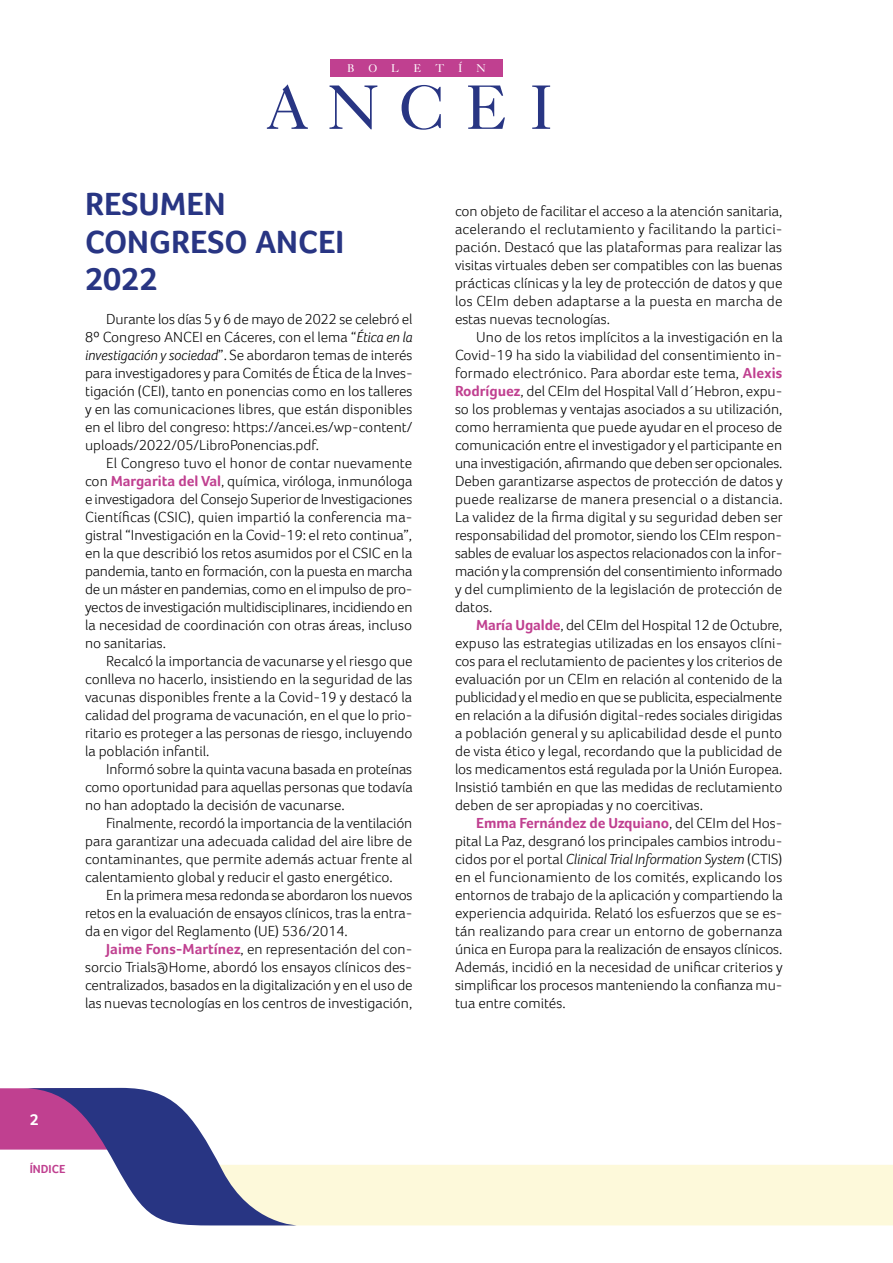
<style>
.page{position:relative;width:893px;height:1263px;background:#fff}
.page>*{position:absolute;margin:0;border:0;box-sizing:border-box;transform-origin:0 0}
.t1{font:62.85px "Caslon 540 LT Std";letter-spacing:.31em;color:#283583}
.t2{font:700 33px/37.5px "Foco Corp";color:#283583}
.t3{font:700 16.2px "Foco Corp";color:#fff}
.t4{font:300 15px/18px "Foco Corp";color:#000;text-align:justify}
.t5{font:700 12px "Foco Corp";color:#c04090}
.t6{font:11.25px "Caslon 540 LT Std";letter-spacing:1.23em;color:#fff}
.s1{font-style:italic}
.s2{font-weight:700;color:#c04090}
</style>
<div class="page">
<div style="left:330px;top:60px;width:173px;height:17px;background:#c04090"></div>
<svg style="left:0;top:1088px;width:893px;height:137px"></svg>
<p class="t6" style="left:347px;top:62px;width:140px">BOLETÍN</p>
<h1 class="t1" style="left:266px;top:69px;width:289px">ANCEI</h1>
<h2 class="t2" style="left:85px;top:185px;width:261px">RESUMEN<br>CONGRESO ANCEI<br>2022</h2>
<p class="t4" style="left:85px;top:310px;width:329px;text-indent:21px">Durante los días 5 y 6 de mayo de 2022 se celebró el 8º Congreso ANCEI en Cáceres, con el lema “<span class="s1">Ética en la investigación y sociedad</span>”. Se abordaron temas de interés para investigadores y para Comités de Ética de la Inves&shy;tigación (CEI), tanto en ponencias como en los talleres y en las comunicaciones libres, que están disponibles en el libro del congreso: https://ancei.es/wp-content/ uploads/2022/05/LibroPonencias.pdf.</p>
<p class="t4" style="left:85px;top:454px;width:329px;text-indent:21px">El Congreso tuvo el honor de contar nuevamente con <span class="s2">Margarita del Val</span>, química, viróloga, inmunóloga e investigadora del Consejo Superior de Investigaciones Científicas (CSIC), quien impartió la conferencia ma&shy;gistral “Investigación en la Covid-19: el reto continua”, en la que describió los retos asumidos por el CSIC en la pandemia, tanto en formación, con la puesta en marcha de un máster en pandemias, como en el impulso de pro&shy;yectos de investigación multidisciplinares, incidiendo en la necesidad de coordinación con otras áreas, incluso no sanitarias.</p>
<p class="t4" style="left:85px;top:652px;width:329px;text-indent:21px">Recalcó la importancia de vacunarse y el riesgo que conlleva no hacerlo, insistiendo en la seguridad de las vacunas disponibles frente a la Covid-19 y destacó la calidad del programa de vacunación, en el que lo prio&shy;ritario es proteger a las personas de riesgo, incluyendo la población infantil.</p>
<p class="t4" style="left:85px;top:760px;width:329px;text-indent:21px">Informó sobre la quinta vacuna basada en proteínas como oportunidad para aquellas personas que todavía no han adoptado la decisión de vacunarse.</p>
<p class="t4" style="left:85px;top:814px;width:329px;text-indent:21px">Finalmente, recordó la importancia de la ventilación para garantizar una adecuada calidad del aire libre de contaminantes, que permite además actuar frente al calentamiento global y reducir el gasto energético.</p>
<p class="t4" style="left:85px;top:886px;width:329px;text-indent:21px">En la primera mesa redonda se abordaron los nuevos retos en la evaluación de ensayos clínicos, tras la entra&shy;da en vigor del Reglamento (UE) 536/2014.</p>
<p class="t4" style="left:85px;top:940px;width:329px;text-indent:21px"><span class="s2">Jaime Fons-Martínez</span>, en representación del con&shy;sorcio Trials@Home, abordó los ensayos clínicos des&shy;centralizados, basados en la digitalización y en el uso de las nuevas tecnologías en los centros de investigación,</p>
<p class="t4" style="left:455px;top:202px;width:329px">con objeto de facilitar el acceso a la atención sanitaria, acelerando el reclutamiento y facilitando la partici&shy;pación. Destacó que las plataformas para realizar las visitas virtuales deben ser compatibles con las buenas prácticas clínicas y la ley de protección de datos y que los CEIm deben adaptarse a la puesta en marcha de estas nuevas tecnologías.</p>
<p class="t4" style="left:455px;top:328px;width:329px;text-indent:21px">Uno de los retos implícitos a la investigación en la Covid-19 ha sido la viabilidad del consentimiento in&shy;formado electrónico. Para abordar este tema, <span class="s2">Alexis Rodríguez</span>, del CEIm del Hospital Vall d´Hebron, expu&shy;so los problemas y ventajas asociados a su utilización, como herramienta que puede ayudar en el proceso de comunicación entre el investigador y el participante en una investigación, afirmando que deben ser opcionales.<br>Deben garantizarse aspectos de protección de datos y puede realizarse de manera presencial o a distancia.<br>La validez de la firma digital y su seguridad deben ser responsabilidad del promotor, siendo los CEIm respon&shy;sables de evaluar los aspectos relacionados con la infor&shy;mación y la comprensión del consentimiento informado y del cumplimiento de la legislación de protección de datos.</p>
<p class="t4" style="left:455px;top:616px;width:329px;text-indent:21px"><span class="s2">María Ugalde</span>, del CEIm del Hospital 12 de Octubre, expuso las estrategias utilizadas en los ensayos clíni&shy;cos para el reclutamiento de pacientes y los criterios de evaluación por un CEIm en relación al contenido de la publicidad y el medio en que se publicita, especialmente en relación a la difusión digital-redes sociales dirigidas a población general y su aplicabilidad desde el punto de vista ético y legal, recordando que la publicidad de los medicamentos está regulada por la Unión Europea.<br>Insistió también en que las medidas de reclutamiento deben de ser apropiadas y no coercitivas.</p>
<p class="t4" style="left:455px;top:814px;width:329px;text-indent:21px"><span class="s2">Emma Fernández de Uzquiano</span>, del CEIm del Hos&shy;pital La Paz, desgranó los principales cambios introdu&shy;cidos por el portal <span class="s1">Clinical Trial Information System</span> (CTIS) en el funcionamiento de los comités, explicando los entornos de trabajo de la aplicación y compartiendo la experiencia adquirida. Relató los esfuerzos que se es&shy;tán realizando para crear un entorno de gobernanza única en Europa para la realización de ensayos clínicos.<br>Además, incidió en la necesidad de unificar criterios y simplificar los procesos manteniendo la confianza mu&shy;tua entre comités.</p>
<p class="t3" style="left:30px;top:1110px;width:10px">2</p>
<p class="t5" style="left:30px;top:1162px;width:37px">ÍNDICE</p>
</div>
